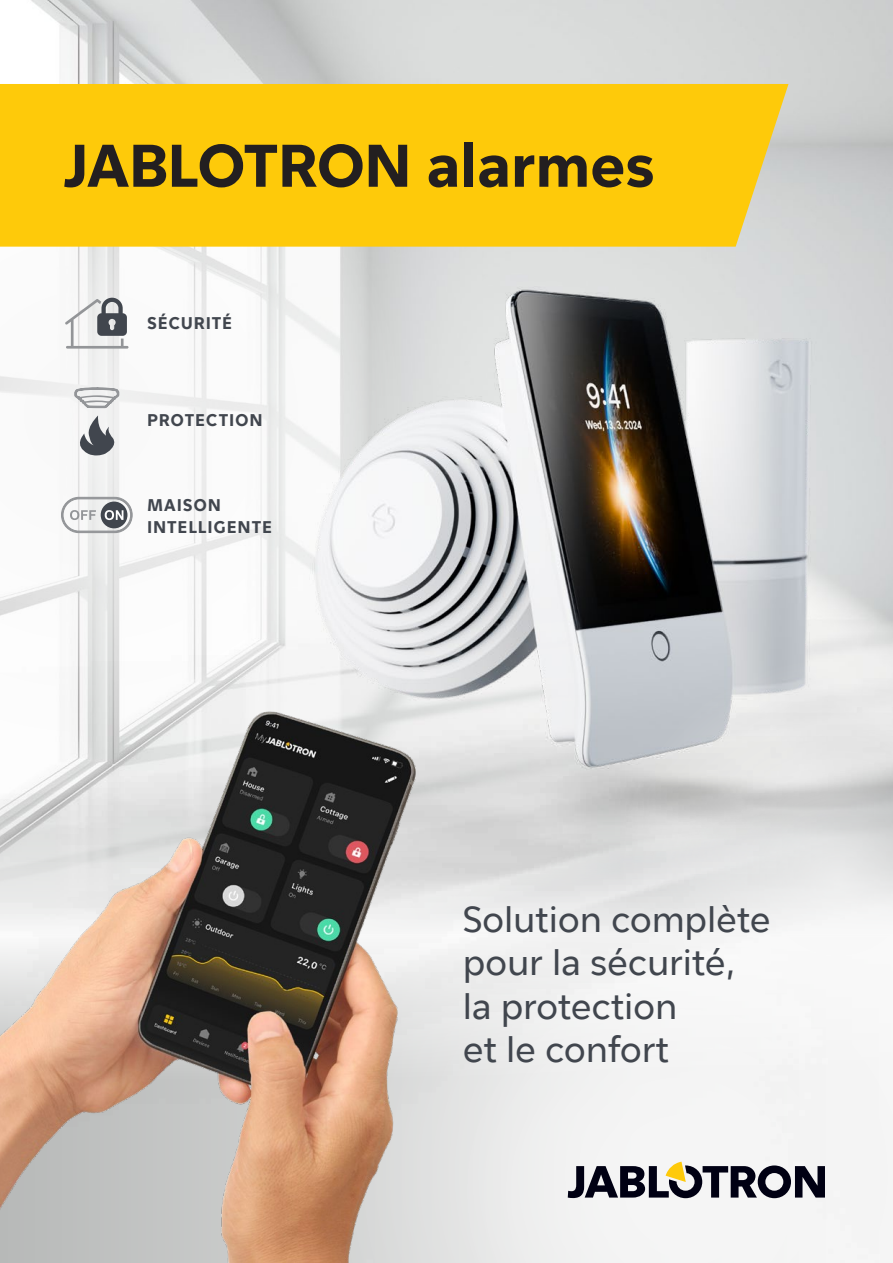
<style>
.page{position:relative;width:893px;height:1263px;background:#fff}
.page>*{position:absolute;margin:0;border:0;box-sizing:border-box;transform-origin:0 0}
.t1{font:600 60px "Jablo";letter-spacing:.01em;color:#231f20}
.t2{font:36px/43.5px "Jablo";letter-spacing:.01em;color:#41464e}
.t3{font:600 16.5px/21.8px "Jablo";letter-spacing:.08em;color:#41464e}
</style>
<div class="page">
<img style="left:0;top:0;width:893px;height:1263px">
<svg style="left:612px;top:655px;width:281px;height:450px"></svg>
<svg style="left:568px;top:1162px;width:257px;height:36px"></svg>
<svg style="left:73px;top:386px;width:48px;height:69px"></svg>
<svg style="left:65px;top:298px;width:64px;height:51px"></svg>
<svg style="left:60px;top:496px;width:73px;height:38px"></svg>
<div style="left:0;top:84px;width:788px;height:163px;background:#feca0a"></div>
<img style="left:0;top:679px;width:463px;height:584px">
<h1 class="t1" style="left:64px;top:129px;width:592px">JABLOTRON alarmes</h1>
<p class="t3" style="left:147px;top:312px;width:86px">SÉCURITÉ</p>
<p class="t3" style="left:147px;top:409px;width:117px">PROTECTION</p>
<p class="t3" style="left:147px;top:494px;width:126px">MAISON<br>INTELLIGENTE</p>
<p class="t2" style="left:463px;top:897px;width:309px">Solution complète pour la sécurité, la protection<br>et le confort</p>
</div>
